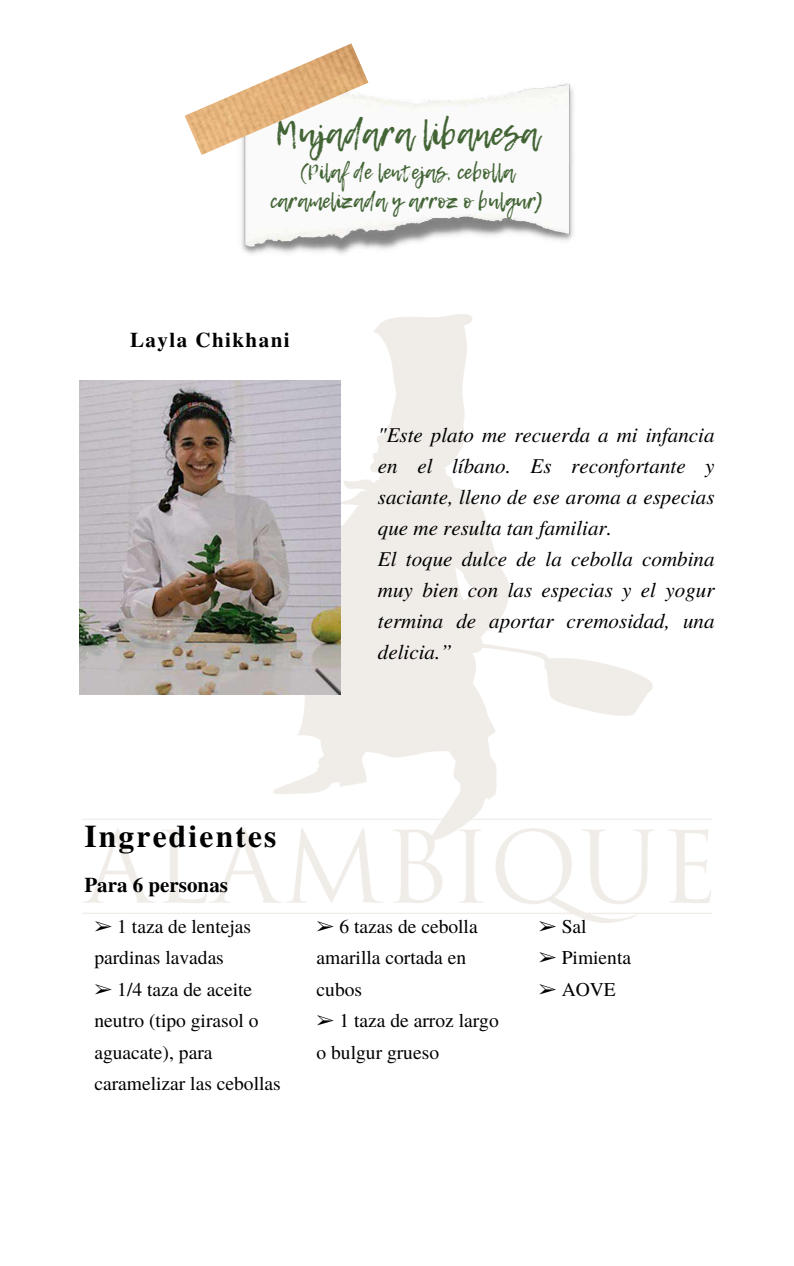
<style>
.page{position:relative;width:794px;height:1266px;background:#fff}
.page>*{position:absolute;margin:0;border:0;box-sizing:border-box;transform-origin:0 0}
.t1{font:33px "Lemon Tuesday";color:#436536}
.t2{font:700 31.5px "Te X Gyre Termes";letter-spacing:.07em;color:#000}
.t3{font:italic 21px/30.9px "Te X Gyre Termes";color:#000}
.t4{font:700 21px "Te X Gyre Termes";letter-spacing:.07em;color:#000}
.t5{font:700 21px "Te X Gyre Termes";color:#000}
.t6{font:20.25px/29.2px "Lemon Tuesday";color:#436536;text-align:center}
.t7{font:19.5px/31.5px "Te X Gyre Termes";color:#000}
.s1{font-family:"Free Serif"}
</style>
<div class="page">
<img style="left:79px;top:314px;width:633px;height:608px">
<img style="left:79px;top:380px;width:261px;height:314px">
<img style="left:241px;top:82px;width:333px;height:173px">
<img style="left:184px;top:44px;width:184px;height:111px">
<h1 class="t1" style="left:275px;top:109px;width:265px">Mujadara libanesa</h1>
<p class="t6" style="left:270px;top:157px;width:274px">(Pilaf de lentejas, cebolla caramelizada y arroz o bulgur)</p>
<p class="t4" style="left:130px;top:324px;width:161px">Layla Chikhani</p>
<p class="t3" style="left:378px;top:418px;width:338px">"Este plato me recuerda a mi infancia en el líbano. Es reconfortante y saciante, lleno de ese aroma a especias que me resulta tan familiar.<br>El toque dulce de la cebolla combina muy bien con las especias y el yogur termina de aportar cremosidad, una delicia.”</p>
<h2 class="t2" style="left:84px;top:811px;width:193px">Ingredientes</h2>
<p class="t5" style="left:84px;top:868px;width:145px">Para 6 personas</p>
<p class="t7" style="left:94px;top:909px;width:158px"><span class="s1">➢</span> 1 taza de lentejas pardinas lavadas</p>
<p class="t7" style="left:94px;top:972px;width:188px"><span class="s1">➢</span> 1/4 taza de aceite neutro (tipo girasol o aguacate), para caramelizar las cebollas</p>
<p class="t7" style="left:316px;top:909px;width:162px"><span class="s1">➢</span> 6 tazas de cebolla amarilla cortada en cubos</p>
<p class="t7" style="left:316px;top:1004px;width:184px"><span class="s1">➢</span> 1 taza de arroz largo o bulgur grueso</p>
<p class="t7" style="left:538px;top:909px;width:49px"><span class="s1">➢</span> Sal</p>
<p class="t7" style="left:538px;top:941px;width:94px"><span class="s1">➢</span> Pimienta</p>
<p class="t7" style="left:538px;top:972px;width:79px"><span class="s1">➢</span> AOVE</p>
</div>
